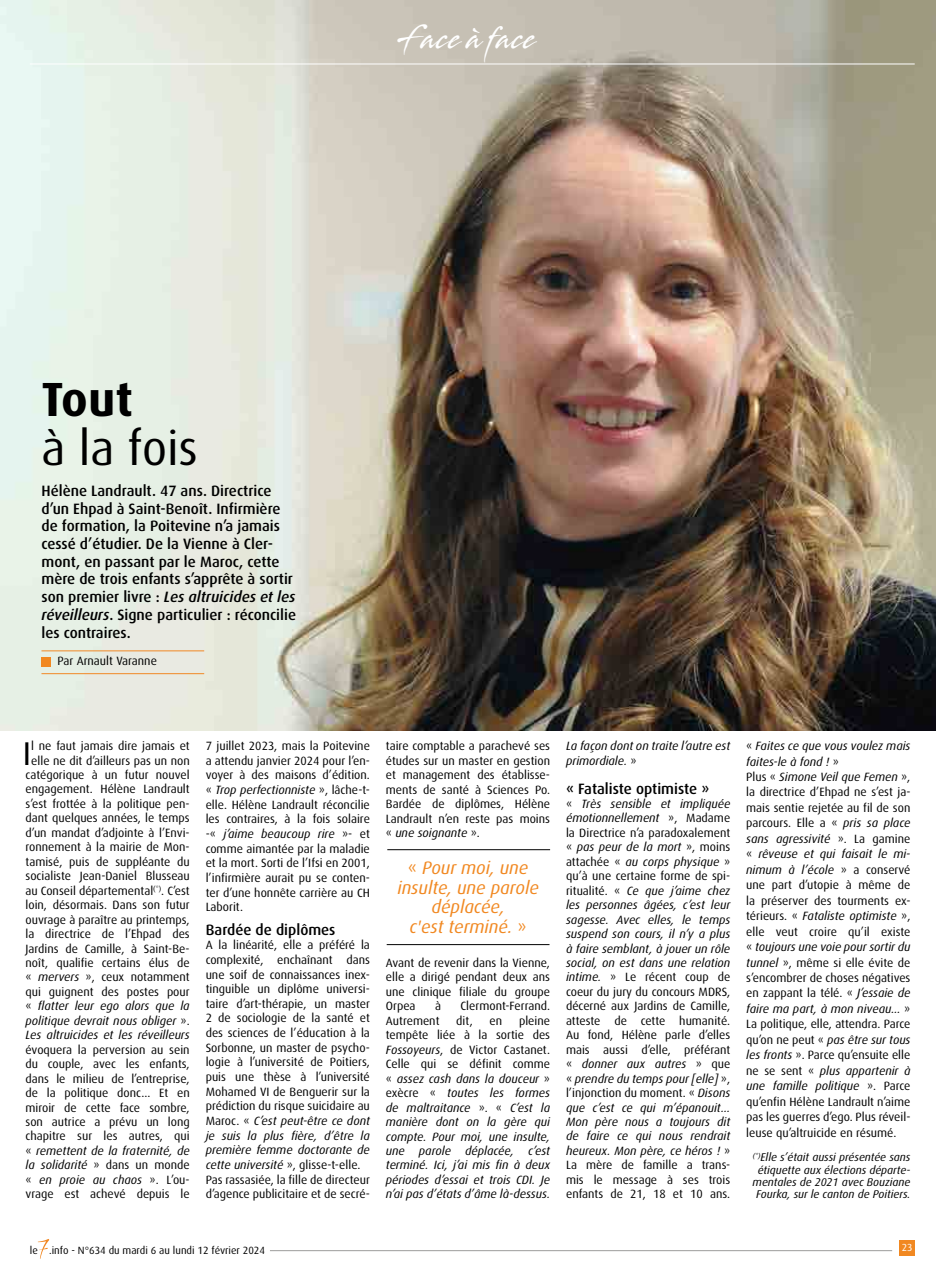
<style>
.page{position:relative;width:936px;height:1276px;background:#fff}
.page>*{position:absolute;margin:0;border:0;box-sizing:border-box;transform-origin:0 0}
.t1{font:48px "Dax";color:#000}
.t2{font:700 48px "Dax";color:#000}
.t3{font:33px "Dax";color:#000}
.t4{font:30px "Stingray";letter-spacing:.04em;color:#fff;scale:.74 1}
.t5{font:italic 18px/19.5px "Dax";color:#f18821;text-align:center}
.t6{font:500 15px/17.7px "Dax";color:#000}
.t7{font:12px/14.4px "Dax";color:#000;text-align:justify}
.t8{font:italic 12px/14.4px "Dax";color:#000;text-align:justify}
.t9{font:italic 11.25px/12.3px "Dax";color:#000;text-align:center}
.t10{font:10.5px "Dax";color:#000}
.t11{font:10.2px "Dax";color:#fff}
.s1{font-style:italic}
.s2{font-style:normal}
</style>
<div class="page">
<img style="left:0;top:0;width:935px;height:730px">
<hr style="left:41px;top:650px;width:163px;height:1px;background:#f18825">
<div style="left:41px;top:657px;width:10px;height:9px;background:#f18821"></div>
<hr style="left:41px;top:673px;width:163px;height:1px;background:#f18825">
<hr style="left:30px;top:64px;width:884px;height:1px;background:#fff">
<div style="left:899px;top:1240px;width:15px;height:15px;background:#f18821"></div>
<hr style="left:387px;top:849px;width:163px;height:1px;background:#000">
<hr style="left:386px;top:944px;width:163px;height:1px;background:#000">
<hr style="left:270px;top:1250px;width:622px;height:1px;background:#9d9d9c">
<svg style="left:38px;top:1239px;width:11px;height:19px"></svg>
<h3 class="t4" style="left:399px;top:18px;width:186px">Face à face</h3>
<h1 class="t2" style="left:41px;top:372px;width:93px">Tout</h1>
<h1 class="t1" style="left:41px;top:422px;width:158px">à la fois</h1>
<p class="t6" style="left:41px;top:482px;width:256px">Hélène Landrault. 47 ans. Directrice d’un Ehpad à Saint-Benoît. Infirmière de formation, la Poitevine n’a jamais cessé d’étudier. De la Vienne à Cler&shy;mont, en passant par le Maroc, cette mère de trois enfants s’apprête à sortir son premier livre : <span class="s1">Les altruicides et les réveilleurs</span>. Signe particulier : réconcilie les contraires.</p>
<p class="t7" style="left:57px;top:654px;width:101px">Par Arnault Varanne</p>
<p class="t7" style="left:26px;top:739px;width:166px;text-align:center">l ne faut jamais dire jamais et elle ne dit d’ailleurs pas un non catégorique à un futur nouvel engagement. Hélène Landrault s’est frottée à la politique pen&shy;dant quelques années, le temps d’un mandat d’adjointe à l’Envi&shy;ronnement à la mairie de Mon&shy;tamisé, puis de suppléante du socialiste Jean-Daniel Blusseau au Conseil départemental<sup>(*)</sup>. C’est loin, désormais. Dans son futur ouvrage à paraître au printemps, la directrice de l’Ehpad des<br>Jardins de Camille, à Saint-Be&shy;noît, qualifie certains élus de « <span class="s1">mervers</span> », ceux notamment qui guignent des postes pour « <span class="s1">flatter leur ego alors que la politique devrait nous obliger</span> ».<br><span class="s1">Les altruicides et les réveilleurs</span></p>
<p class="t7" style="left:26px;top:1042px;width:166px">évoquera la perversion au sein du couple, avec les enfants, dans le milieu de l’entreprise, de la politique donc... Et en miroir de cette face sombre, son autrice a prévu un long chapitre sur les autres, qui « <span class="s1">remettent de la fraternité, de la solidarité</span> » dans un monde « <span class="s1">en proie au chaos</span> ». L’ou&shy;vrage est achevé depuis le</p>
<h2 class="t3" style="left:23px;top:735px;width:10px">I</h2>
<p class="t7" style="left:206px;top:738px;width:166px">7 juillet 2023, mais la Poitevine a attendu janvier 2024 pour l’en&shy;voyer à des maisons d’édition. « <span class="s1">Trop perfectionniste</span> », lâche-t&shy;elle. Hélène Landrault réconcilie les contraires, à la fois solaire -« <span class="s1">j’aime beaucoup rire</span> »- et comme aimantée par la maladie et la mort. Sorti de l’Ifsi en 2001, l’infirmière aurait pu se conten&shy;ter d’une honnête carrière au CH Laborit.</p>
<p class="t6" style="left:206px;top:920px;width:131px">Bardée de diplômes</p>
<p class="t7" style="left:206px;top:938px;width:166px;text-align:left">A la linéarité, elle a préféré la complexité, enchaînant dans une soif de connaissances inex&shy;tinguible un diplôme universi&shy;taire d’art-thérapie, un master<br>2 de sociologie de la santé et des sciences de l’éducation à la<br>Sorbonne, un master de psycho&shy;logie à l’université de Poitiers, puis une thèse à l’université<br>Mohamed VI de Benguerir sur la prédiction du risque suicidaire au<br>Maroc. « <span class="s1">C’est peut-être ce dont je suis la plus fière, d’être la première femme doctorante de cette université</span> », glisse-t-elle.<br>Pas rassasiée, la fille de directeur d’agence publicitaire et de secré-</p>
<p class="t7" style="left:386px;top:739px;width:166px">taire comptable a parachevé ses études sur un master en gestion et management des établisse&shy;ments de santé à Sciences Po.<br>Bardée de diplômes, Hélène Landrault n’en reste pas moins « <span class="s1">une soignante</span> ».</p>
<h3 class="t5" style="left:397px;top:858px;width:143px"><span class="s2">«</span> Pour moi, une insulte, une parole déplacée,<br>c'est terminé. <span class="s2">»</span></h3>
<p class="t7" style="left:386px;top:955px;width:166px">Avant de revenir dans la Vienne, elle a dirigé pendant deux ans une clinique filiale du groupe Orpea</p>
<p class="t7" style="left:435px;top:999px;width:7px">à</p>
<p class="t7" style="left:460px;top:999px;width:91px">Clermont-Ferrand.</p>
<p class="t7" style="left:386px;top:1013px;width:55px">Autrement</p>
<p class="t7" style="left:456px;top:1013px;width:18px">dit,</p>
<p class="t7" style="left:489px;top:1013px;width:14px">en</p>
<p class="t8" style="left:386px;top:1013px;width:166px;text-indent:133px"><span class="s2">pleine tempête liée à la sortie des </span>Fossoyeurs<span class="s2">, de Victor Castanet.<br>Celle qui se définit comme «</span> assez cash dans la douceur <span class="s2">» exècre «</span> toutes les formes de maltraitance <span class="s2">». «</span> C’est la manière dont on la gère qui compte. Pour moi, une insulte, une parole déplacée, c’est terminé. Ici, j’ai mis fin à deux périodes d’essai et trois CDI. Je n’ai pas d’états d’âme là-dessus.</p>
<p class="t8" style="left:566px;top:739px;width:166px">La façon dont on traite l’autre est primordiale. <span class="s2">»</span></p>
<p class="t6" style="left:566px;top:779px;width:145px">« Fataliste optimiste »</p>
<p class="t8" style="left:566px;top:797px;width:166px"><span class="s2">«</span> Très sensible et impliquée émotionnellement <span class="s2">», Madame la Directrice n’a paradoxalement «</span> pas peur de la mort <span class="s2">», moins attachée «</span> au corps physique <span class="s2">» qu’à une certaine forme de spi&shy;ritualité. «</span> Ce que j’aime chez les personnes âgées, c’est leur sagesse. Avec elles, le temps suspend son cours, il n’y a plus à faire semblant, à jouer un rôle social, on est dans une relation intime. <span class="s2">» Le récent coup de coeur du jury du concours MDRS, décerné aux Jardins de Camille, atteste de cette humanité.<br>Au fond, Hélène parle d’elles mais aussi d’elle, préférant «</span> donner aux autres <span class="s2">» que «</span> prendre du temps pour [elle] <span class="s2">», l’injonction du moment. «</span> Disons que c’est ce qui m’épanouit...<br>Mon père nous a toujours dit de faire ce qui nous rendrait heureux. Mon père, ce héros ! <span class="s2">» La mère de famille a trans&shy;mis le message à ses trois enfants de 21, 18 et 10 ans.</span></p>
<p class="t7" style="left:746px;top:738px;width:166px;line-height:15.5px;text-align:left">« <span class="s1">Faites ce que vous voulez mais faites-le à fond !</span> »<br>Plus « <span class="s1">Simone Veil que Femen</span> », la directrice d’Ehpad ne s’est ja&shy;mais sentie rejetée au fil de son parcours. Elle a « <span class="s1">pris sa place sans agressivité</span> ». La gamine « <span class="s1">rêveuse et qui faisait le mi&shy;nimum à l’école</span> » a conservé une part d’utopie à même de la préserver des tourments ex&shy;térieurs. « <span class="s1">Fataliste optimiste</span> », elle veut croire qu’il existe « <span class="s1">toujours une voie pour sortir du tunnel</span> », même si elle évite de s’encombrer de choses négatives en zappant la télé. « <span class="s1">J’essaie de faire ma part, à mon niveau...</span> »<br>La politique, elle, attendra. Parce qu’on ne peut « <span class="s1">pas être sur tous les fronts</span> ». Parce qu’ensuite elle ne se sent « <span class="s1">plus appartenir à une famille politique</span> ». Parce qu’enfin Hélène Landrault n’aime pas les guerres d’ego. Plus réveil&shy;leuse qu’altruicide en résumé.</p>
<p class="t9" style="left:752px;top:1151px;width:159px"><sup>(*)</sup>Elle s’était aussi présentée sans étiquette aux élections départe&shy;mentales de 2021 avec Bouziane Fourka, sur le canton de Poitiers.</p>
<p class="t10" style="left:30px;top:1244px;width:237px">le .info - N°634 du mardi 6 au lundi 12 février 2024</p>
<p class="t11" style="left:901px;top:1242px;width:12px">23</p>
</div>
